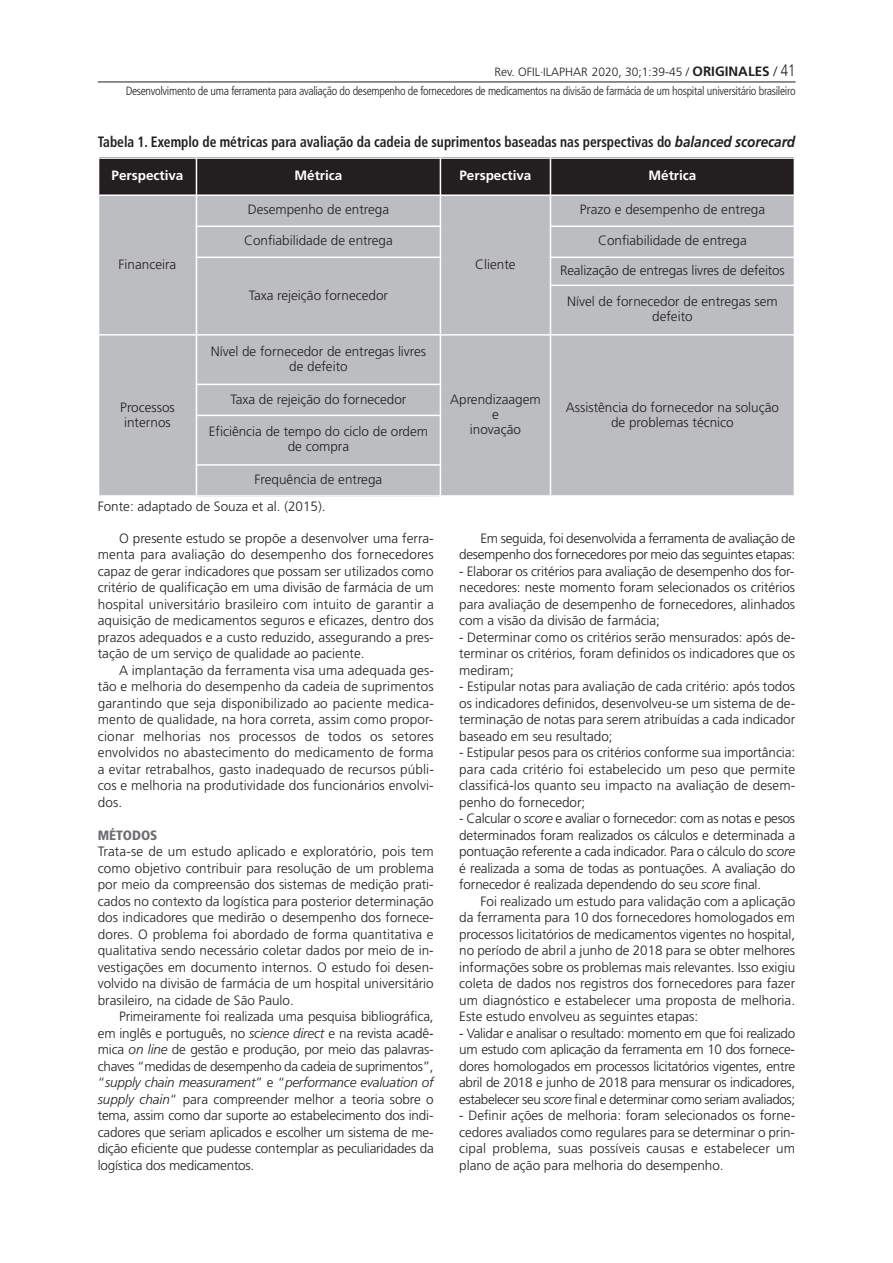
<style>
.page{position:relative;width:893px;height:1263px;background:#fff}
.page>*{position:absolute;margin:0;border:0;box-sizing:border-box;transform-origin:0 0}
.t1{font:700 condensed 15px "Frutiger";color:#231f20;scale:.9 1}
.t2{font:300 13.5px/16.5px "Frutiger";color:#231f20;text-align:justify}
.t3{font:300 13.5px/16.5px "Frutiger";letter-spacing:-.025em;color:#231f20;text-align:right}
.t4{font:700 13.5px "Frutiger";color:#fff}
.t5{font:900 condensed 13.5px "Frutiger";color:#6c6d70}
.t6{font:300 condensed 12px/19px "Frutiger";letter-spacing:-.025em;color:#231f20;text-align:right}
.s1{font-stretch:normal}
.s2{font-weight:700;font-stretch:normal;font-size:13.5px}
.s3{font-stretch:normal;font-size:13.5px}
.s4{font-stretch:normal;font-size:16.5px}
.s5{font-style:italic;font-stretch:normal}
.s6{font-style:italic}
</style>
<div class="page">
<hr style="left:98px;top:82px;width:698px;height:1px;background:#231f20">
<div style="left:98px;top:157px;width:98px;height:38px;background:#231f20"></div>
<div style="left:196px;top:157px;width:244px;height:38px;background:#231f20"></div>
<div style="left:440px;top:157px;width:110px;height:38px;background:#231f20"></div>
<div style="left:550px;top:157px;width:245px;height:38px;background:#231f20"></div>
<div style="left:98px;top:195px;width:98px;height:140px;background:#bcbdc0"></div>
<div style="left:196px;top:195px;width:244px;height:31px;background:#bcbdc0"></div>
<div style="left:440px;top:195px;width:110px;height:140px;background:#bcbdc0"></div>
<div style="left:550px;top:195px;width:245px;height:31px;background:#bcbdc0"></div>
<div style="left:196px;top:226px;width:244px;height:31px;background:#bcbdc0"></div>
<div style="left:550px;top:226px;width:245px;height:31px;background:#bcbdc0"></div>
<div style="left:196px;top:257px;width:244px;height:78px;background:#bcbdc0"></div>
<div style="left:550px;top:257px;width:245px;height:28px;background:#bcbdc0"></div>
<div style="left:550px;top:285px;width:245px;height:50px;background:#bcbdc0"></div>
<div style="left:98px;top:335px;width:98px;height:161px;background:#bcbdc0"></div>
<div style="left:196px;top:335px;width:244px;height:49px;background:#bcbdc0"></div>
<div style="left:440px;top:335px;width:110px;height:161px;background:#bcbdc0"></div>
<div style="left:550px;top:335px;width:245px;height:161px;background:#bcbdc0"></div>
<div style="left:196px;top:384px;width:244px;height:31px;background:#bcbdc0"></div>
<div style="left:196px;top:415px;width:244px;height:50px;background:#bcbdc0"></div>
<div style="left:196px;top:465px;width:244px;height:32px;background:#bcbdc0"></div>
<hr style="left:98px;top:157px;width:1px;height:340px;background:#fff">
<hr style="left:196px;top:157px;width:1px;height:340px;background:#fff">
<hr style="left:440px;top:157px;width:1px;height:340px;background:#fff">
<hr style="left:550px;top:157px;width:1px;height:340px;background:#fff">
<hr style="left:794px;top:157px;width:1px;height:340px;background:#fff">
<hr style="left:98px;top:157px;width:697px;height:2px;background:#fff">
<hr style="left:98px;top:194px;width:697px;height:2px;background:#fff">
<hr style="left:196px;top:226px;width:245px;height:1px;background:#fff">
<hr style="left:550px;top:226px;width:245px;height:1px;background:#fff">
<hr style="left:196px;top:257px;width:245px;height:1px;background:#fff">
<hr style="left:550px;top:257px;width:245px;height:1px;background:#fff">
<hr style="left:550px;top:285px;width:245px;height:1px;background:#fff">
<hr style="left:98px;top:334px;width:697px;height:2px;background:#fff">
<hr style="left:196px;top:384px;width:245px;height:1px;background:#fff">
<hr style="left:196px;top:415px;width:245px;height:1px;background:#fff">
<hr style="left:196px;top:464px;width:245px;height:2px;background:#fff">
<hr style="left:98px;top:495px;width:697px;height:2px;background:#fff">
<p class="t6" style="left:126px;top:63px;width:671px"><span class="s1">Rev. OFIL·ILAPHAR 2020, 30;1:39-45 /</span> <span class="s2">ORIGINALES</span> <span class="s3">/</span> <span class="s4">41<br></span>Desenvolvimento de uma ferramenta para avaliação do desempenho de fornecedores de medicamentos na divisão de farmácia de um hospital universitário brasileiro</p>
<p class="t1" style="left:98px;top:136px;width:776px">Tabela 1. Exemplo de métricas para avaliação da cadeia de suprimentos baseadas nas perspectivas do <span class="s5">balanced scorecard</span></p>
<p class="t4" style="left:112px;top:170px;width:73px">Perspectiva</p>
<p class="t4" style="left:294px;top:170px;width:49px">Métrica</p>
<p class="t4" style="left:459px;top:170px;width:73px">Perspectiva</p>
<p class="t4" style="left:648px;top:170px;width:49px">Métrica</p>
<p class="t2" style="left:248px;top:202px;width:143px">Desempenho de entrega</p>
<p class="t2" style="left:580px;top:202px;width:187px">Prazo e desempenho de entrega</p>
<p class="t2" style="left:119px;top:257px;width:59px">Financeira</p>
<p class="t2" style="left:120px;top:400px;width:56px;line-height:15px">Processos internos</p>
<p class="t2" style="left:244px;top:234px;width:150px">Confiabilidade de entrega</p>
<p class="t2" style="left:598px;top:234px;width:150px">Confiabilidade de entrega</p>
<p class="t2" style="left:249px;top:288px;width:141px">Taxa rejeição fornecedor</p>
<p class="t2" style="left:211px;top:345px;width:217px;line-height:15px;text-align:center">Nível de fornecedor de entregas livres de defeito</p>
<p class="t2" style="left:230px;top:392px;width:178px">Taxa de rejeição do fornecedor</p>
<p class="t2" style="left:209px;top:425px;width:221px;line-height:15px;text-align:center">Eficiência de tempo do ciclo de ordem de compra</p>
<p class="t2" style="left:255px;top:472px;width:129px">Frequência de entrega</p>
<p class="t2" style="left:475px;top:257px;width:42px">Cliente</p>
<p class="t2" style="left:560px;top:263px;width:226px">Realização de entregas livres de defeitos</p>
<p class="t2" style="left:567px;top:295px;width:212px;line-height:15px;text-align:center">Nível de fornecedor de entregas sem defeito</p>
<p class="t2" style="left:450px;top:393px;width:92px;line-height:15px;text-align:center">Aprendizaagem e<br>inovação</p>
<p class="t2" style="left:566px;top:400px;width:215px;line-height:15px;text-align:center">Assistência do fornecedor na solução de problemas técnico</p>
<p class="t2" style="left:98px;top:499px;width:229px">Fonte: adaptado de Souza et al. (2015).</p>
<p class="t2" style="left:98px;top:531px;width:337px;text-indent:21px">O presente estudo se propõe a desenvolver uma ferra&shy;menta para avaliação do desempenho dos fornecedores capaz de gerar indicadores que possam ser utilizados como critério de qualificação em uma divisão de farmácia de um hospital universitário brasileiro com intuito de garantir a aquisição de medicamentos seguros e eficazes, dentro dos prazos adequados e a custo reduzido, assegurando a pres&shy;tação de um serviço de qualidade ao paciente.</p>
<p class="t2" style="left:98px;top:663px;width:338px;text-indent:21px">A implantação da ferramenta visa uma adequada ges&shy;tão e melhoria do desempenho da cadeia de suprimentos garantindo que seja disponibilizado ao paciente medica&shy;mento de qualidade, na hora correta, assim como propor&shy;cionar melhorias nos processos de todos os setores envolvidos no abastecimento do medicamento de forma a evitar retrabalhos, gasto inadequado de recursos públi&shy;cos e melhoria na produtividade dos funcionários envolvi&shy;dos.</p>
<p class="t5" style="left:98px;top:829px;width:61px">MÉTODOS</p>
<p class="t2" style="left:98px;top:844px;width:337px">Trata-se de um estudo aplicado e exploratório, pois tem como objetivo contribuir para resolução de um problema por meio da compreensão dos sistemas de medição prati&shy;cados no contexto da logística para posterior determinação dos indicadores que medirão o desempenho dos fornece&shy;dores. O problema foi abordado de forma quantitativa e qualitativa sendo necessário coletar dados por meio de in&shy;vestigações em documento internos. O estudo foi desen&shy;volvido na divisão de farmácia de um hospital universitário brasileiro, na cidade de São Paulo.</p>
<p class="t2" style="left:98px;top:1009px;width:337px;text-indent:21px">Primeiramente foi realizada uma pesquisa bibliográfica, em inglês e português, no <span class="s6">science direct</span> e na revista acadê&shy;mica <span class="s6">on line</span> de gestão e produção, por meio das palavras&shy;chaves “medidas de desempenho da cadeia de suprimentos”, “<span class="s6">supply chain measurament</span>” e “<span class="s6">performance evaluation of supply chain</span>“ para compreender melhor a teoria sobre o tema, assim como dar suporte ao estabelecimento dos indi&shy;cadores que seriam aplicados e escolher um sistema de me&shy;dição eficiente que pudesse contemplar as peculiaridades da logística dos medicamentos.</p>
<p class="t3" style="left:459px;top:531px;width:337px">Em seguida, foi desenvolvida a ferramenta de avaliação de desempenho dos fornecedores por meio das seguintes etapas:</p>
<p class="t2" style="left:459px;top:564px;width:337px">- Elaborar os critérios para avaliação de desempenho dos for&shy;necedores: neste momento foram selecionados os critérios para avaliação de desempenho de fornecedores, alinhados com a visão da divisão de farmácia;</p>
<p class="t2" style="left:459px;top:630px;width:337px">- Determinar como os critérios serão mensurados: após de&shy;terminar os critérios, foram definidos os indicadores que os mediram;</p>
<p class="t2" style="left:459px;top:679px;width:337px">- Estipular notas para avaliação de cada critério: após todos os indicadores definidos, desenvolveu-se um sistema de de&shy;terminação de notas para serem atribuídas a cada indicador baseado em seu resultado;</p>
<p class="t2" style="left:459px;top:745px;width:337px">- Estipular pesos para os critérios conforme sua importância: para cada critério foi estabelecido um peso que permite classificá-los quanto seu impacto na avaliação de desem&shy;penho do fornecedor;</p>
<p class="t2" style="left:459px;top:811px;width:337px">- Calcular o <span class="s6">score</span> e avaliar o fornecedor: com as notas e pesos determinados foram realizados os cálculos e determinada a pontuação referente a cada indicador. Para o cálculo do <span class="s6">score </span>é realizada a soma de todas as pontuações. A avaliação do fornecedor é realizada dependendo do seu <span class="s6">score</span> final.</p>
<p class="t2" style="left:459px;top:894px;width:337px;text-indent:21px">Foi realizado um estudo para validação com a aplicação da ferramenta para 10 dos fornecedores homologados em processos licitatórios de medicamentos vigentes no hospital, no período de abril a junho de 2018 para se obter melhores informações sobre os problemas mais relevantes. Isso exigiu coleta de dados nos registros dos fornecedores para fazer um diagnóstico e estabelecer uma proposta de melhoria.<br>Este estudo envolveu as seguintes etapas:</p>
<p class="t2" style="left:459px;top:1026px;width:337px">- Validar e analisar o resultado: momento em que foi realizado um estudo com aplicação da ferramenta em 10 dos fornece&shy;dores homologados em processos licitatórios vigentes, entre abril de 2018 e junho de 2018 para mensurar os indicadores, estabelecer seu <span class="s6">score</span> final e determinar como seriam avaliados;</p>
<p class="t2" style="left:459px;top:1108px;width:337px">- Definir ações de melhoria: foram selecionados os forne&shy;cedores avaliados como regulares para se determinar o prin&shy;cipal problema, suas possíveis causas e estabelecer um plano de ação para melhoria do desempenho.</p>
</div>
